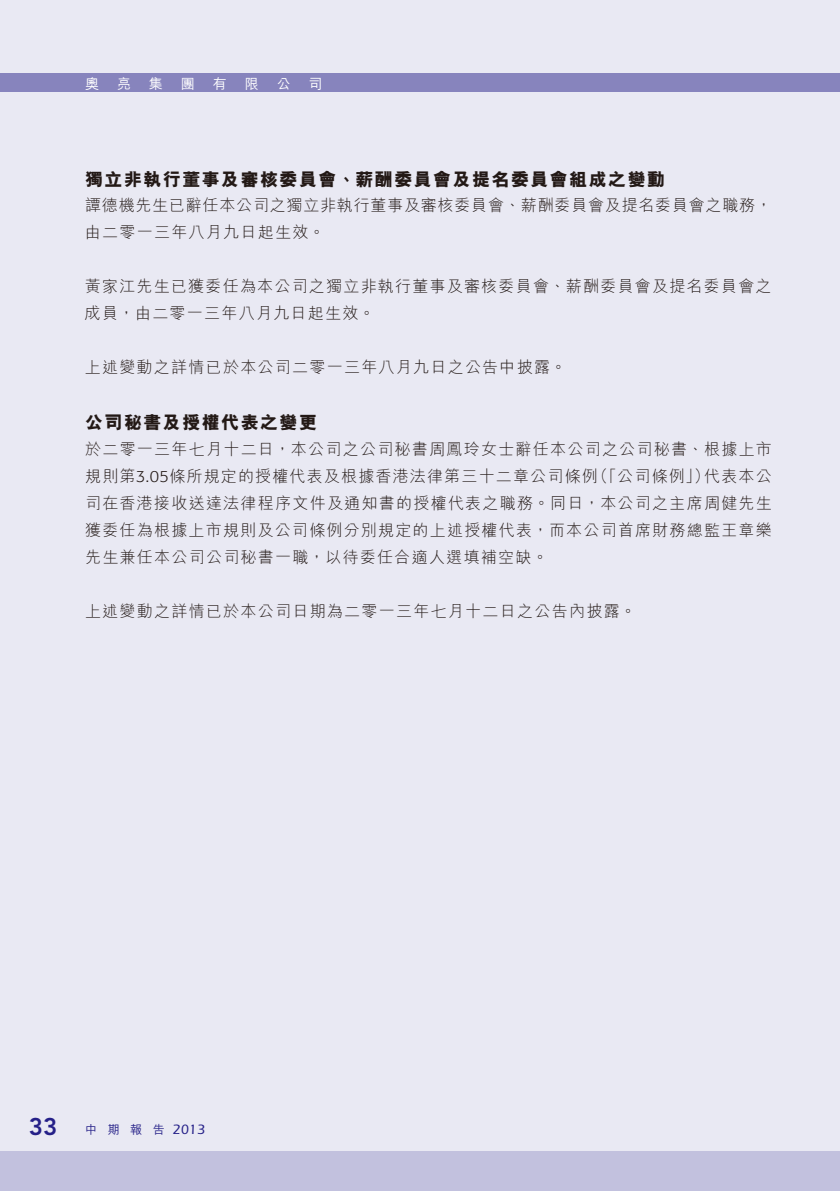
<style>
.page{position:relative;width:840px;height:1191px;background:#fff}
.page>*{position:absolute;margin:0;border:0;box-sizing:border-box;transform-origin:0 0}
.t1{font:800 24px "Avenir LT Std";color:#252088}
.t2{font:800 18px "M Hei HK";letter-spacing:.08em;color:#231916}
.t3{font:300 16px/27px "M Hei HK";letter-spacing:.08em;color:#231916}
.t4{font:300 16px/27px "M Hei HK";letter-spacing:.05em;color:#231916}
.t5{font:500 14px "M Hei HK";color:#fff}
.t6{font:500 14px "ITC Eras Std";color:#252088}
.t7{font:500 12px "M Hei HK";color:#252088}
.s1{font-family:"Formata"}
</style>
<div class="page">
<div style="left:0;top:0;width:839px;height:1191px;background:#e9e9f3"></div>
<div style="left:0;top:74px;width:839px;height:18px;background:#8784bd"></div>
<div style="left:0;top:1150px;width:839px;height:41px;background:#c2c1de"></div>
<p class="t5" style="left:85px;top:73px;width:15px">奧</p>
<p class="t5" style="left:117px;top:73px;width:15px">亮</p>
<p class="t5" style="left:149px;top:73px;width:15px">集</p>
<p class="t5" style="left:181px;top:73px;width:15px">團</p>
<p class="t5" style="left:213px;top:73px;width:15px">有</p>
<p class="t5" style="left:244px;top:73px;width:15px">限</p>
<p class="t5" style="left:276px;top:73px;width:15px">公</p>
<p class="t5" style="left:308px;top:73px;width:15px">司</p>
<p class="t2" style="left:85px;top:167px;width:581px">獨立非執行董事及審核委員會、薪酬委員會及提名委員會組成之變動</p>
<p class="t4" style="left:85px;top:191px;width:687px">譚德機先生已辭任本公司之獨立非執行董事及審核委員會、薪酬委員會及提名委員會之職務，由二零一三年八月九日起生效。</p>
<p class="t3" style="left:85px;top:272px;width:687px">黃家江先生已獲委任為本公司之獨立非執行董事及審核委員會、薪酬委員會及提名委員會之成員，由二零一三年八月九日起生效。</p>
<p class="t3" style="left:85px;top:353px;width:483px">上述變動之詳情已於本公司二零一三年八月九日之公告中披露。</p>
<p class="t2" style="left:85px;top:410px;width:233px">公司秘書及授權代表之變更</p>
<p class="t3" style="left:85px;top:434px;width:688px;text-align:right">於二零一三年七月十二日，本公司之公司秘書周鳳玲女士辭任本公司之公司秘書、根據上市代表本公</p>
<p class="t3" style="left:592px;top:461px;width:119px">（「公司條例」）</p>
<p class="t3" style="left:85px;top:461px;width:688px">規則第<span class="s1">3.05</span>條所規定的授權代表及根據香港法律第三十二章公司條例<br>司在香港接收送達法律程序文件及通知書的授權代表之職務。同日，本公司之主席周健先生獲委任為根據上市規則及公司條例分別規定的上述授權代表，而本公司首席財務總監王章樂先生兼任本公司公司秘書一職，以待委任合適人選填補空缺。</p>
<p class="t3" style="left:85px;top:596px;width:552px">上述變動之詳情已於本公司日期為二零一三年七月十二日之公告內披露。</p>
<h1 class="t1" style="left:29px;top:1112px;width:30px">33</h1>
<p class="t7" style="left:85px;top:1121px;width:13px">中</p>
<p class="t7" style="left:108px;top:1121px;width:13px">期</p>
<p class="t7" style="left:130px;top:1121px;width:13px">報</p>
<p class="t7" style="left:153px;top:1121px;width:13px">告</p>
<p class="t6" style="left:172px;top:1121px;width:34px">2013</p>
</div>
